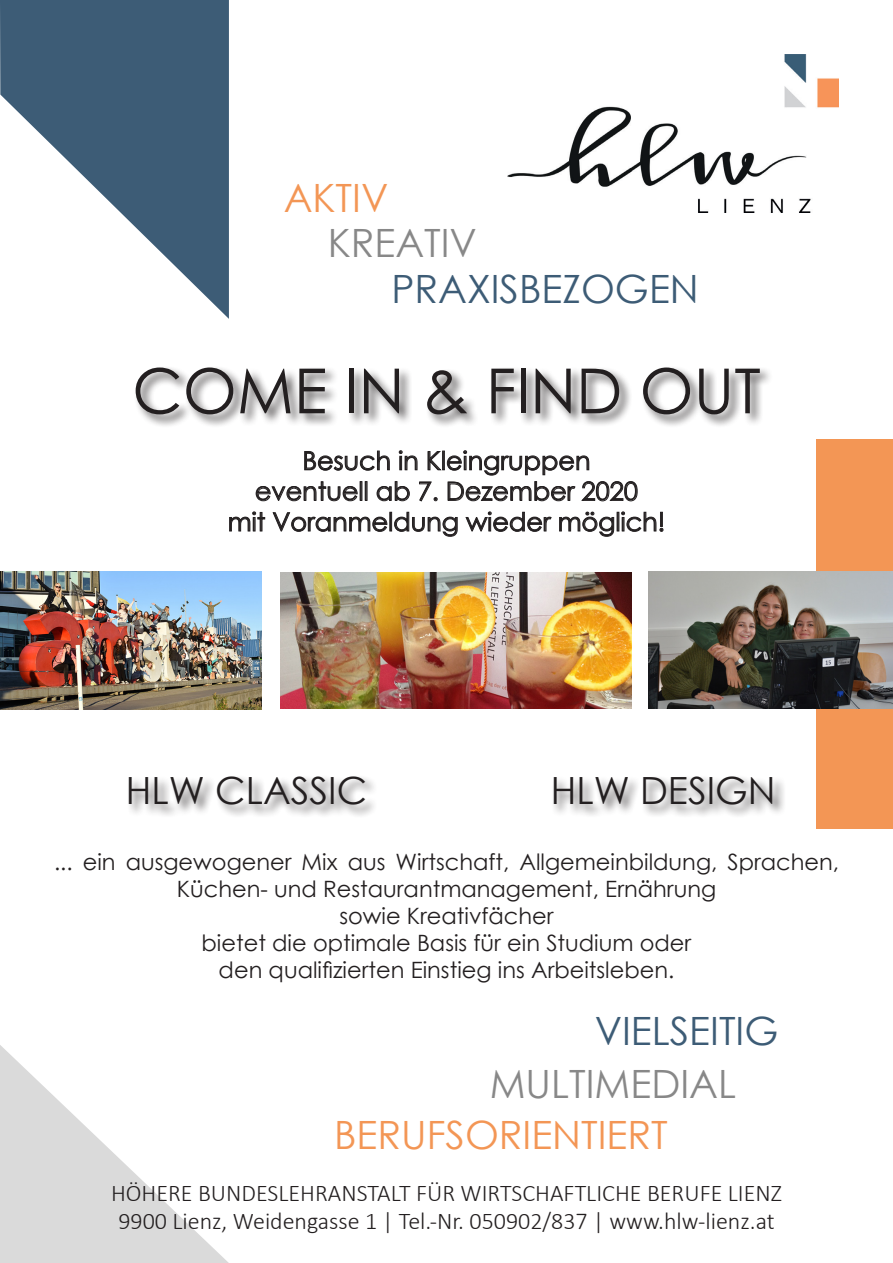
<style>
.page{position:relative;width:893px;height:1263px;background:#fff}
.page>*{position:absolute;margin:0;border:0;box-sizing:border-box;transform-origin:0 0}
.t1{font:62.1px "Century Gothic";color:#231f20}
.t2{font:39px "Century Gothic";color:#3d5c76}
.t3{font:39px "Century Gothic";color:#f39655}
.t4{font:39px "Century Gothic";color:#888}
.t5{font:37.5px "Century Gothic";color:#231f20}
.t6{font:25.5px "Century Gothic";color:#231f20}
.t7{font:300 24px "Calibri";color:#231f20}
.t8{font:22.5px/27px "Century Gothic";color:#231f20;text-align:center}
</style>
<div class="page">
<img style="left:508px;top:54px;width:331px;height:159px">
<svg style="left:0;top:0;width:229px;height:319px;fill:#3d5c76"></svg>
<svg style="left:0;top:1045px;width:229px;height:218px"></svg>
<div style="left:816px;top:439px;width:77px;height:390px;background:#f39655"></div>
<div style="left:133px;top:365px;width:641px;height:63px;background:#231f20;opacity:.75"></div>
<svg style="left:255px;top:450px;width:383px;height:52px"></svg>
<svg style="left:229px;top:511px;width:36px;height:21px"></svg>
<svg style="left:273px;top:511px;width:185px;height:26px"></svg>
<svg style="left:465px;top:511px;width:87px;height:21px"></svg>
<svg style="left:559px;top:511px;width:105px;height:26px"></svg>
<img style="left:280px;top:572px;width:352px;height:137px">
<div style="left:127px;top:775px;width:251px;height:44px;background:#231f20;opacity:.75"></div>
<div style="left:552px;top:775px;width:234px;height:44px;background:#231f20;opacity:.75"></div>
<img style="left:0;top:572px;width:262px;height:137px">
<img style="left:648px;top:572px;width:245px;height:136px">
<p class="t3" style="left:284px;top:170px;width:106px">AKTIV</p>
<p class="t4" style="left:328px;top:215px;width:151px">KREATIV</p>
<p class="t2" style="left:391px;top:262px;width:309px">PRAXISBEZOGEN</p>
<p class="t1" style="left:132px;top:347px;width:630px">COME IN &amp; FIND OUT</p>
<p class="t6" style="left:302px;top:443px;width:290px">Besuch in Kleingruppen</p>
<p class="t6" style="left:255px;top:473px;width:385px">eventuell ab 7. Dezember 2020</p>
<p class="t6" style="left:228px;top:504px;width:439px">mit Voranmeldung wieder möglich!</p>
<p class="t5" style="left:126px;top:764px;width:243px">HLW CLASSIC</p>
<p class="t5" style="left:551px;top:764px;width:226px">HLW DESIGN</p>
<p class="t8" style="left:54px;top:848px;width:786px">... ein ausgewogener Mix aus Wirtschaft, Allgemeinbildung, Sprachen,<br>Küchen- und Restaurantmanagement, Ernährung</p>
<p class="t8" style="left:339px;top:902px;width:216px">sowie Kreativfächer</p>
<p class="t8" style="left:202px;top:929px;width:491px">bietet die optimale Basis für ein Studium oder</p>
<p class="t8" style="left:219px;top:956px;width:457px">den qualifizierten Einstieg ins Arbeitsleben.</p>
<p class="t2" style="left:595px;top:1004px;width:185px">VIELSEITIG</p>
<p class="t4" style="left:490px;top:1056px;width:248px">MULTIMEDIAL</p>
<p class="t3" style="left:334px;top:1107px;width:335px">BERUFSORIENTIERT</p>
<p class="t7" style="left:111px;top:1178px;width:672px">HÖHERE BUNDESLEHRANSTALT FÜR WIRTSCHAFTLICHE BERUFE LIENZ</p>
<p class="t7" style="left:118px;top:1206px;width:658px">9900 Lienz, Weidengasse 1 | Tel.-Nr. 050902/837 | www.hlw-lienz.at</p>
</div>
